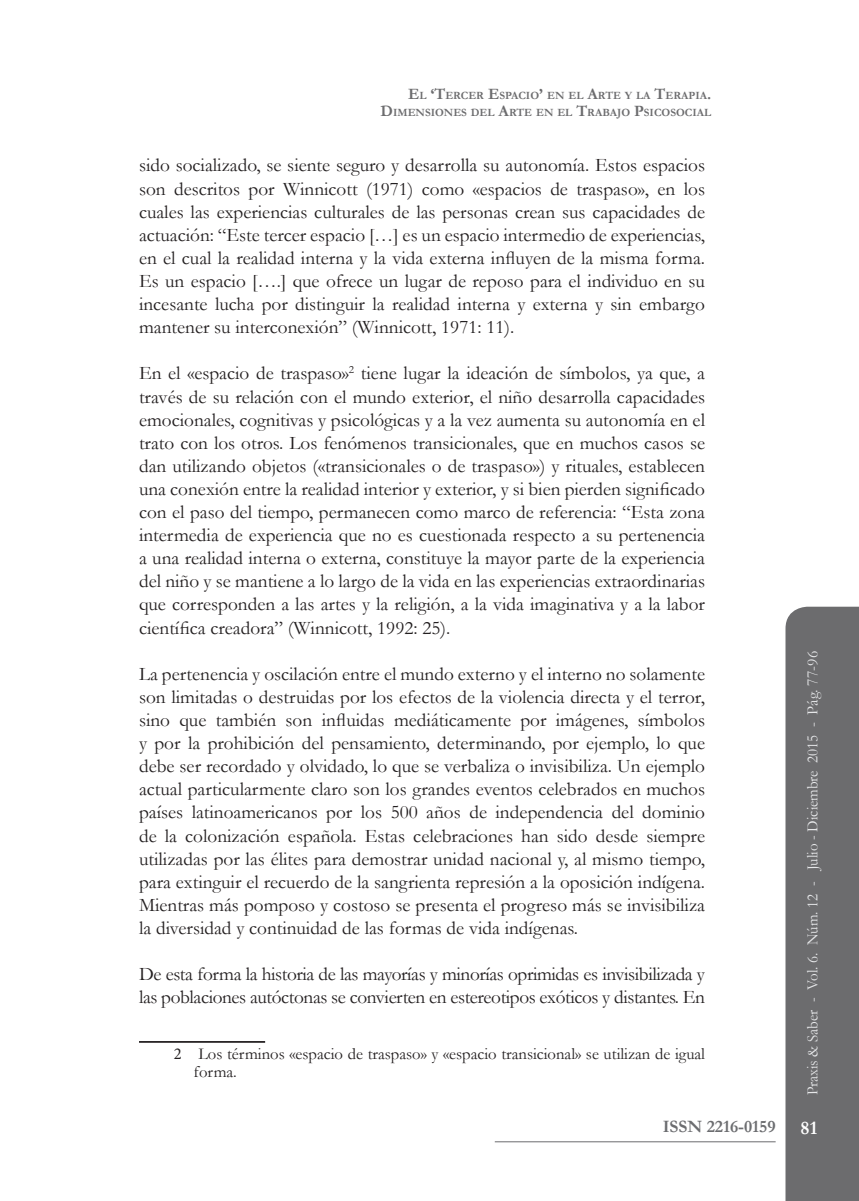
<style>
.page{position:relative;width:859px;height:1201px;background:#fff}
.page>*{position:absolute;margin:0;border:0;box-sizing:border-box;transform-origin:0 0}
.t1{font:19.25px/23.1px "Garamond";letter-spacing:-.005em;color:#231f20;text-align:justify}
.t2{font:700 19.25px "Garamond";color:#fff}
.t3{font:700 17.5px "Garamond";color:#6c6d70}
.t4{font:16.62px/17.5px "Garamond";color:#231f20}
.t5{font:15.75px "Garamond";color:#e6e7e9;scale:.95 1}
.t6{font:700 11.2px/17.7px "Garamond";color:#6c6c6e;text-align:right}
.s1{font-size:15.92px}
.s2{font-family:"Minion Pro"}
</style>
<div class="page">
<div style="left:785px;top:606px;width:73px;height:594px;background:#6c6c6e"></div>
<hr style="left:494px;top:1141px;width:281px;height:1px;background:#6c6c6e">
<hr style="left:139px;top:1041px;width:126px;height:1px;background:#231f20">
<p class="t6" style="left:380px;top:86px;width:332px"><span class="s1">E</span>L <span class="s1">‘T</span>ERCER <span class="s1">E</span>SPACIO<span class="s1">’</span> EN EL <span class="s1">A</span>RTE Y LA <span class="s1">T</span>ERAPIA<span class="s1">.<br>D</span>IMENSIONES DEL <span class="s1">A</span>RTE EN EL <span class="s1">T</span>RABAJO <span class="s1">P</span>SICOSOCIAL</p>
<p class="t1" style="left:139px;top:153px;width:567px">sido socializado, se siente seguro y desarrolla su autonomía. Estos espacios son descritos por Winnicott (1971) como «espacios de traspaso», en los cuales las experiencias culturales de las personas crean sus capacidades de actuación: “Este tercer espacio […] es un espacio intermedio de experiencias, en el cual la realidad interna y la vida externa influyen de la misma forma.<br>Es un espacio [….] que ofrece un lugar de reposo para el individuo en su incesante lucha por distinguir la realidad interna y externa y sin embargo mantener su interconexión” (Winnicott, 1971: 11).</p>
<p class="t1" style="left:139px;top:361px;width:567px">En el «espacio de traspaso»<sup>2</sup> tiene lugar la ideación de símbolos, ya que, a través de su relación con el mundo exterior, el niño desarrolla capacidades emocionales, cognitivas y psicológicas y a la vez aumenta su autonomía en el trato con los otros. Los fenómenos transicionales, que en muchos casos se dan utilizando objetos («transicionales o de traspaso») y rituales, establecen una conexión entre la realidad interior y exterior, y si bien pierden significado con el paso del tiempo, permanecen como marco de referencia: “Esta zona intermedia de experiencia que no es cuestionada respecto a su pertenencia a una realidad interna o externa, constituye la mayor parte de la experiencia del niño y se mantiene a lo largo de la vida en las experiencias extraordinarias que corresponden a las artes y la religión, a la vida imaginativa y a la labor científica creadora” (Winnicott, 1992: 25).</p>
<p class="t1" style="left:139px;top:661px;width:567px">La pertenencia y oscilación entre el mundo externo y el interno no solamente son limitadas o destruidas por los efectos de la violencia directa y el terror, sino que también son influidas mediáticamente por imágenes, símbolos y por la prohibición del pensamiento, determinando, por ejemplo, lo que debe ser recordado y olvidado, lo que se verbaliza o invisibiliza. Un ejemplo actual particularmente claro son los grandes eventos celebrados en muchos países latinoamericanos por los 500 años de independencia del dominio de la colonización española. Estas celebraciones han sido desde siempre utilizadas por las élites para demostrar unidad nacional y, al mismo tiempo, para extinguir el recuerdo de la sangrienta represión a la oposición indígena.<br>Mientras más pomposo y costoso se presenta el progreso más se invisibiliza la diversidad y continuidad de las formas de vida indígenas.</p>
<p class="t1" style="left:139px;top:962px;width:567px">De esta forma la historia de las mayorías y minorías oprimidas es invisibilizada y las poblaciones autóctonas se convierten en estereotipos exóticos y distantes. En</p>
<p class="t4" style="left:193px;top:1045px;width:512px;text-indent:-20px"><span class="s2">2</span> Los términos «espacio de traspaso» y «espacio transicional» se utilizan de igual forma.</p>
<p class="t5" style="left:801px;top:1095px;width:469px;rotate:-90deg">Praxis &amp; Saber - Vol. 6. Núm. 12 - Julio - Diciembre 2015 - Pág. 77-96</p>
<p class="t3" style="left:662px;top:1114px;width:114px">ISSN 2216-0159</p>
<p class="t2" style="left:800px;top:1114px;width:18px">81</p>
</div>
